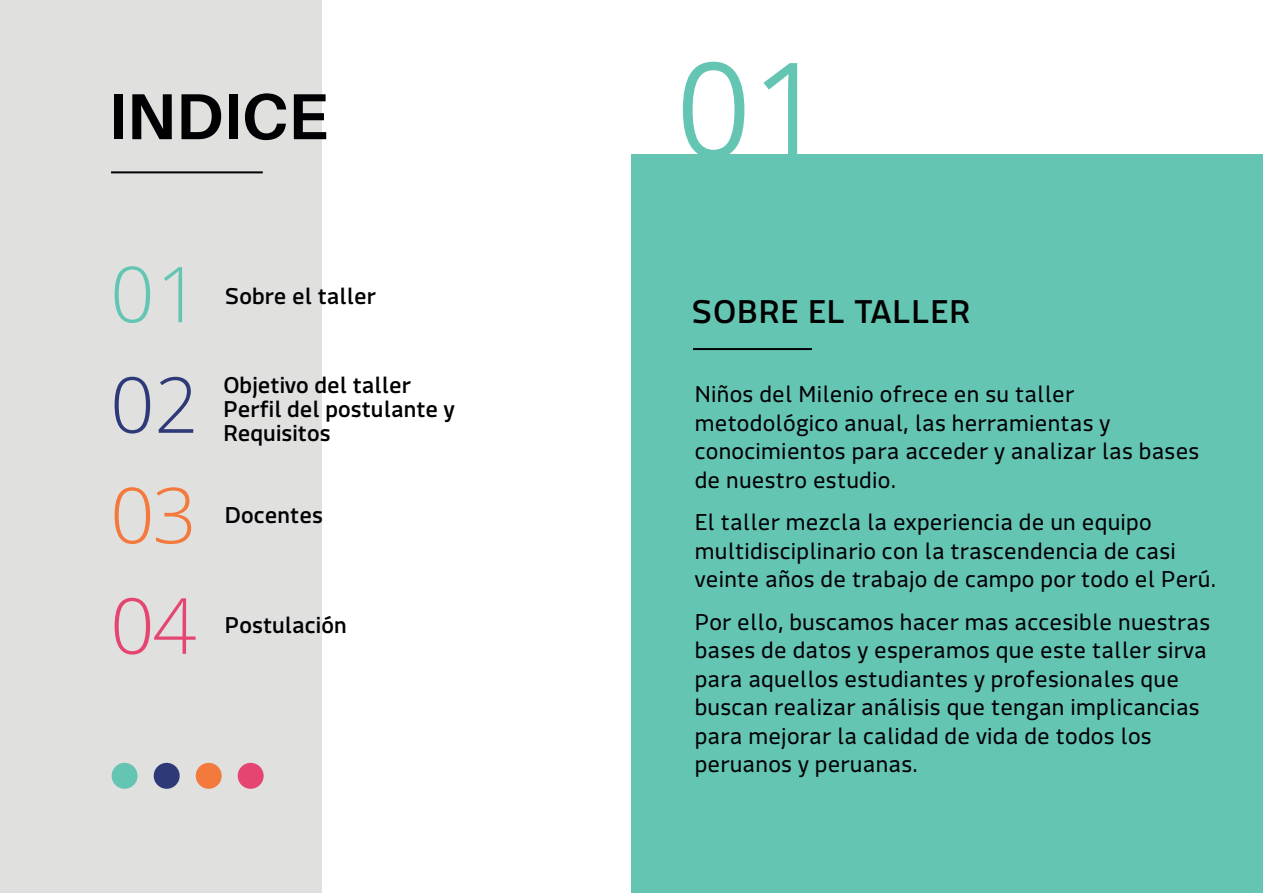
<style>
.page{position:relative;width:1263px;height:893px;background:#fff}
.page>*{position:absolute;margin:0;border:0;box-sizing:border-box;transform-origin:0 0}
.t1{font:300 127.5px "Open Sans";color:#65c5b3}
.t2{font:300 77.4px "Open Sans";color:#65c5b3}
.t3{font:300 77.4px "Open Sans";color:#2e3a78}
.t4{font:300 77.4px "Open Sans";color:#f3793d}
.t5{font:300 77.4px "Open Sans";color:#e44671}
.t6{font:700 65.1px "Aileron";letter-spacing:-.005em;color:#010104}
.t7{font:500 34.5px "Macho Modular";letter-spacing:.025em;color:#000001}
.t8{font:24px/28.5px "Macho Modular";letter-spacing:.01em;color:#010104}
.t9{font:500 24px/24px "Macho Modular";letter-spacing:.005em;color:#010104}
</style>
<div class="page">
<div style="left:0;top:0;width:322px;height:893px;background:#e0e1df"></div>
<hr style="left:111px;top:171px;width:152px;height:2px;background:#010104">
<div style="left:112px;top:763px;width:26px;height:26px;background:#65c5b3;border-radius:50%"></div>
<div style="left:154px;top:763px;width:26px;height:26px;background:#2e3a78;border-radius:50%"></div>
<div style="left:196px;top:763px;width:26px;height:26px;background:#f3793d;border-radius:50%"></div>
<div style="left:238px;top:763px;width:26px;height:26px;background:#e44671;border-radius:50%"></div>
<div style="left:631px;top:154px;width:632px;height:739px;background:#65c5b3"></div>
<svg style="left:682px;top:61px;width:63px;height:93px"></svg>
<svg style="left:763px;top:63px;width:35px;height:91px"></svg>
<hr style="left:693px;top:348px;width:119px;height:2px;background:#010104">
<h3 class="t6" style="left:108px;top:80px;width:222px">INDICE</h3>
<h2 class="t2" style="left:110px;top:241px;width:92px">01</h2>
<h2 class="t3" style="left:110px;top:352px;width:90px">02</h2>
<h2 class="t4" style="left:110px;top:462px;width:88px">03</h2>
<h2 class="t5" style="left:110px;top:573px;width:88px">04</h2>
<p class="t9" style="left:225px;top:283px;width:153px">Sobre el taller</p>
<p class="t9" style="left:223px;top:373px;width:233px">Objetivo del taller<br>Perfil del postulante y<br>Requisitos</p>
<p class="t9" style="left:225px;top:502px;width:100px">Docentes</p>
<p class="t9" style="left:225px;top:612px;width:123px">Postulación</p>
<h1 class="t1" style="left:677px;top:22px;width:150px">01</h1>
<h3 class="t7" style="left:691px;top:290px;width:280px">SOBRE EL TALLER</h3>
<p class="t8" style="left:695px;top:380px;width:506px">Niños del Milenio ofrece en su taller metodológico anual, las herramientas y conocimientos para acceder y analizar las bases de nuestro estudio.</p>
<p class="t8" style="left:695px;top:508px;width:523px">El taller mezcla la experiencia de un equipo multidisciplinario con la trascendencia de casi veinte años de trabajo de campo por todo el Perú.</p>
<p class="t8" style="left:695px;top:607px;width:517px">Por ello, buscamos hacer mas accesible nuestras bases de datos y esperamos que este taller sirva para aquellos estudiantes y profesionales que buscan realizar análisis que tengan implicancias para mejorar la calidad de vida de todos los peruanos y peruanas.</p>
</div>
